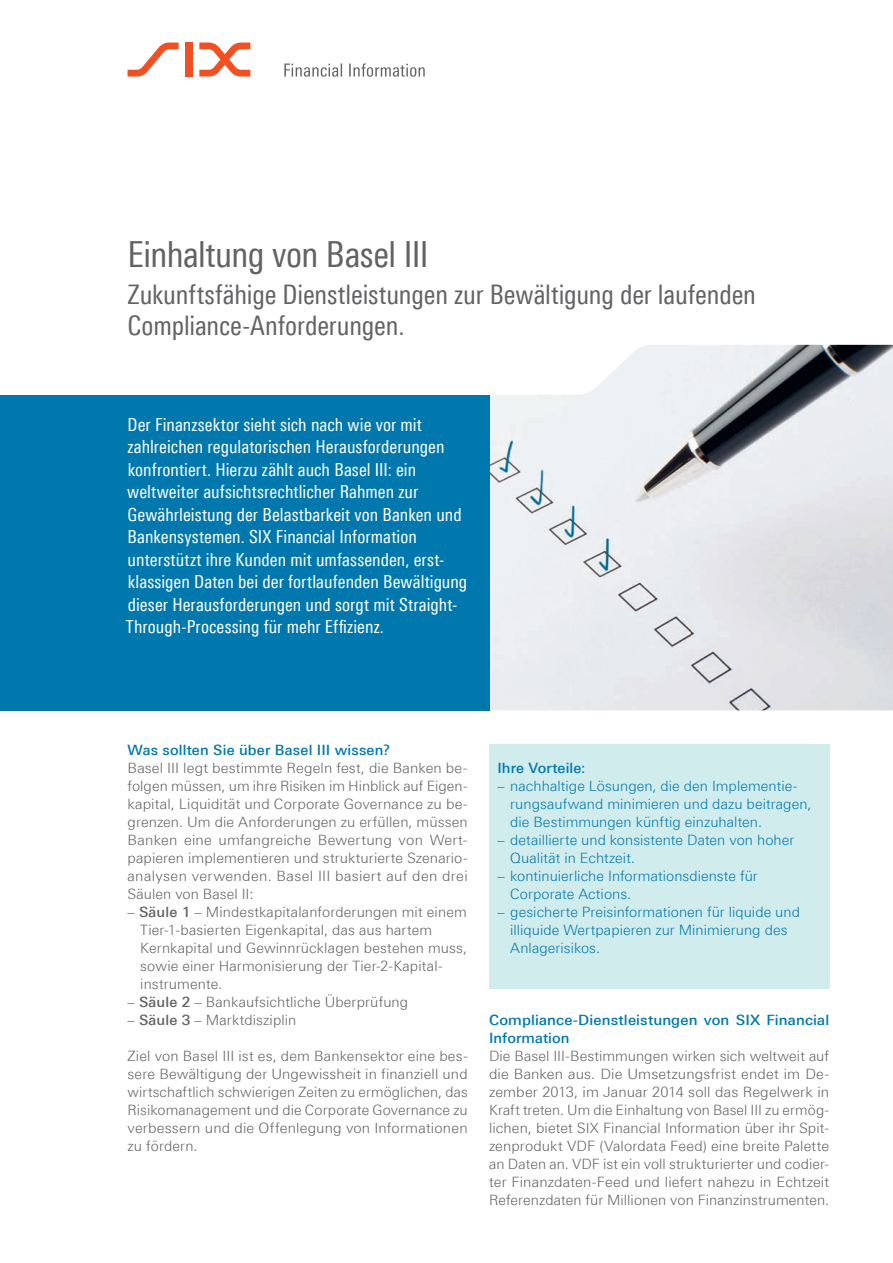
<style>
.page{position:relative;width:893px;height:1263px;background:#fff}
.page>*{position:absolute;margin:0;border:0;box-sizing:border-box;transform-origin:0 0}
.t1{font:36px "Linotype Univers 420 Cn";letter-spacing:-.015em;color:#636366}
.t2{font:27px/30.8px "Linotype Univers 420 Cn";letter-spacing:-.005em;color:#636366}
.t3{font:18px/22.5px "Linotype Univers 420 Cn";color:#fff}
.t4{font:300 14.25px/18px "Linotype Univers 330";letter-spacing:.01em;color:#636366;text-align:justify}
.t5{font:300 14.25px/18px "Linotype Univers 330";letter-spacing:.005em;color:#0078ae}
.t6{font:500 14.25px/18px "Linotype Univers 530";letter-spacing:.01em;color:#0078ae}
.s1{font-family:"Linotype Univers 530";font-weight:500}
</style>
<div class="page">
<div style="left:489px;top:744px;width:340px;height:245px;background:#d1eced"></div>
<img style="left:489px;top:345px;width:404px;height:365px">
<div style="left:0;top:395px;width:489px;height:315px;background:#0078ae"></div>
<svg style="left:128px;top:43px;width:51px;height:34px"></svg>
<div style="left:185px;top:43px;width:8px;height:34px;background:#f15122"></div>
<svg style="left:199px;top:43px;width:51px;height:34px"></svg>
<svg style="left:284px;top:63px;width:141px;height:14px"></svg>
<h1 class="t1" style="left:128px;top:233px;width:302px">Einhaltung von Basel III</h1>
<h2 class="t2" style="left:128px;top:279px;width:630px">Zukunftsfähige Dienstleistungen zur Bewältigung der laufenden<br>Compliance-Anforderungen.</h2>
<p class="t3" style="left:126px;top:413px;width:343px">Der Finanzsektor sieht sich nach wie vor mit zahlreichen regulatorischen Herausforderungen konfrontiert. Hierzu zählt auch Basel III: ein weltweiter aufsichtsrechtlicher Rahmen zur Gewährleistung der Belastbarkeit von Banken und Bankensystemen. SIX Financial Information unterstützt ihre Kunden mit umfassenden, erst&shy;klassigen Daten bei der fortlaufenden Bewältigung dieser Herausforderungen und sorgt mit Straight-Through-Processing für mehr Effizienz.</p>
<p class="t6" style="left:128px;top:741px;width:264px">Was sollten Sie über Basel III wissen?</p>
<p class="t4" style="left:128px;top:759px;width:342px">Basel III legt bestimmte Regeln fest, die Banken be&shy;folgen müssen, um ihre Risiken im Hinblick auf Eigen&shy;kapital, Liquidität und Corporate Governance zu be&shy;grenzen. Um die Anforderungen zu erfüllen, müssen Banken eine umfangreiche Bewertung von Wert&shy;papieren implementieren und strukturierte Szenario&shy;analysen verwenden. Basel III basiert auf den drei Säulen von Basel II:</p>
<p class="t4" style="left:140px;top:903px;width:328px;text-align:left;text-indent:-13px">– <span class="s1">Säule 1</span> – Mindestkapitalanforderungen mit einem Tier-1-basierten Eigenkapital, das aus hartem Kernkapital und Gewinnrücklagen bestehen muss, sowie einer Harmonisierung der Tier-2-Kapital&shy;instrumente.</p>
<p class="t4" style="left:128px;top:993px;width:282px">– <span class="s1">Säule 2</span> – Bankaufsichtliche Überprüfung</p>
<p class="t4" style="left:128px;top:1011px;width:170px">– <span class="s1">Säule 3</span> – Marktdisziplin</p>
<p class="t4" style="left:128px;top:1047px;width:342px">Ziel von Basel III ist es, dem Bankensektor eine bes&shy;sere Bewältigung der Ungewissheit in finanziell und wirtschaftlich schwierigen Zeiten zu ermöglichen, das Risikomanagement und die Corporate Governance zu verbessern und die Offenlegung von Informationen zu fördern.</p>
<p class="t6" style="left:497px;top:759px;width:90px">Ihre Vorteile:</p>
<p class="t5" style="left:510px;top:777px;width:303px;text-indent:-13px">– nachhaltige Lösungen, die den Implementie&shy;rungsaufwand minimieren und dazu beitragen, die Bestimmungen künftig einzuhalten.</p>
<p class="t5" style="left:510px;top:831px;width:286px;text-indent:-13px">– detaillierte und konsistente Daten von hoher<br>Qualität in Echtzeit.</p>
<p class="t5" style="left:510px;top:867px;width:249px;text-indent:-13px">– kontinuierliche Informationsdienste für<br>Corporate Actions.</p>
<p class="t5" style="left:510px;top:903px;width:291px;text-indent:-13px">– gesicherte Preisinformationen für liquide und illiquide Wertpapieren zur Minimierung des<br>Anlagerisikos.</p>
<p class="t6" style="left:489px;top:1011px;width:342px">Compliance-Dienstleistungen von SIX Financial<br>Information</p>
<p class="t4" style="left:489px;top:1047px;width:342px">Die Basel III-Bestimmungen wirken sich weltweit auf die Banken aus. Die Umsetzungsfrist endet im De&shy;zember 2013, im Januar 2014 soll das Regelwerk in Kraft treten. Um die Einhaltung von Basel III zu ermög&shy;lichen, bietet SIX Financial Information über ihr Spit&shy;zenprodukt VDF (Valordata Feed) eine breite Palette an Daten an. VDF ist ein voll strukturierter und codier&shy;ter Finanzdaten-Feed und liefert nahezu in Echtzeit Referenzdaten für Millionen von Finanzinstrumenten.</p>
</div>
